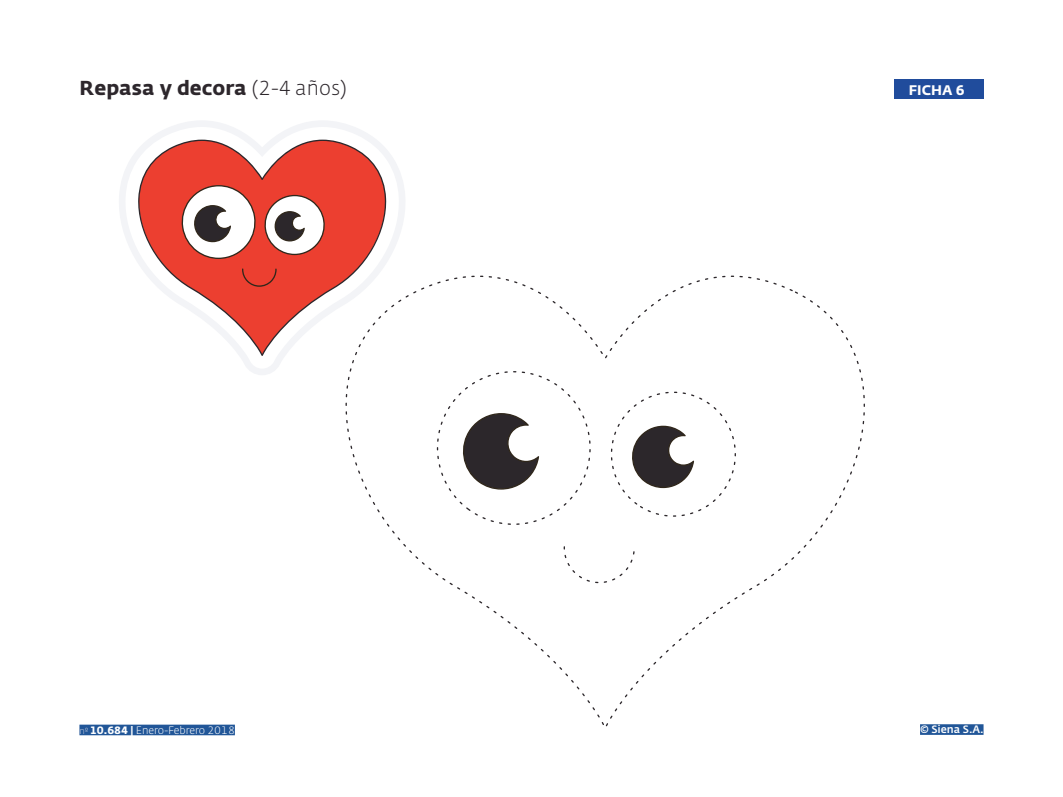
<style>
.page{position:relative;width:1063px;height:797px;background:#fff}
.page>*{position:absolute;margin:0;border:0;box-sizing:border-box;transform-origin:0 0}
.t1{font:700 20px "Fedra Sans Alt";color:#2d272c}
.t2{font:13.75px "Fedra Sans Alt Bold TF";color:#fff}
.t3{font:10.62px "Fedra Sans Alt Light TF";letter-spacing:-.005em;color:#fff}
.t4{font:10.62px "Fedra Sans Alt Medium TF";color:#fff}
.s1{font-family:"Fedra Sans Alt Light TF";font-weight:400}
.s2{font-size:8.75px;color:#c6ccde}
.s3{font-family:"Fedra Sans Alt Bold TF"}
.s4{font-family:"Fedra Sans Alt Medium TF"}
</style>
<div class="page">
<svg style="left:119px;top:123px;width:286px;height:138px"></svg>
<svg style="left:137px;top:140px;width:250px;height:216px;fill:#ec3f30"></svg>
<svg style="left:177px;top:181px;width:151px;height:106px"></svg>
<svg style="left:345px;top:275px;width:519px;height:451px"></svg>
<svg style="left:563px;top:546px;width:71px;height:37px"></svg>
<svg style="left:437px;top:371px;width:153px;height:154px"></svg>
<svg style="left:611px;top:391px;width:124px;height:125px"></svg>
<div style="left:894px;top:79px;width:89px;height:20px;background:#204c9c"></div>
<div style="left:919px;top:724px;width:64px;height:11px;background:#215698"></div>
<div style="left:79px;top:724px;width:156px;height:11px;background:#215698"></div>
<h1 class="t1" style="left:79px;top:76px;width:269px">Repasa y decora <span class="s1">(2-4 años)</span></h1>
<p class="t2" style="left:908px;top:82px;width:57px">FICHA 6</p>
<p class="t3" style="left:79px;top:724px;width:157px"><span class="s2">nº</span> <span class="s3">10.684</span> <span class="s4">|</span> Enero-Febrero 2018</p>
<p class="t4" style="left:920px;top:723px;width:65px">© Siena S.A.</p>
</div>
